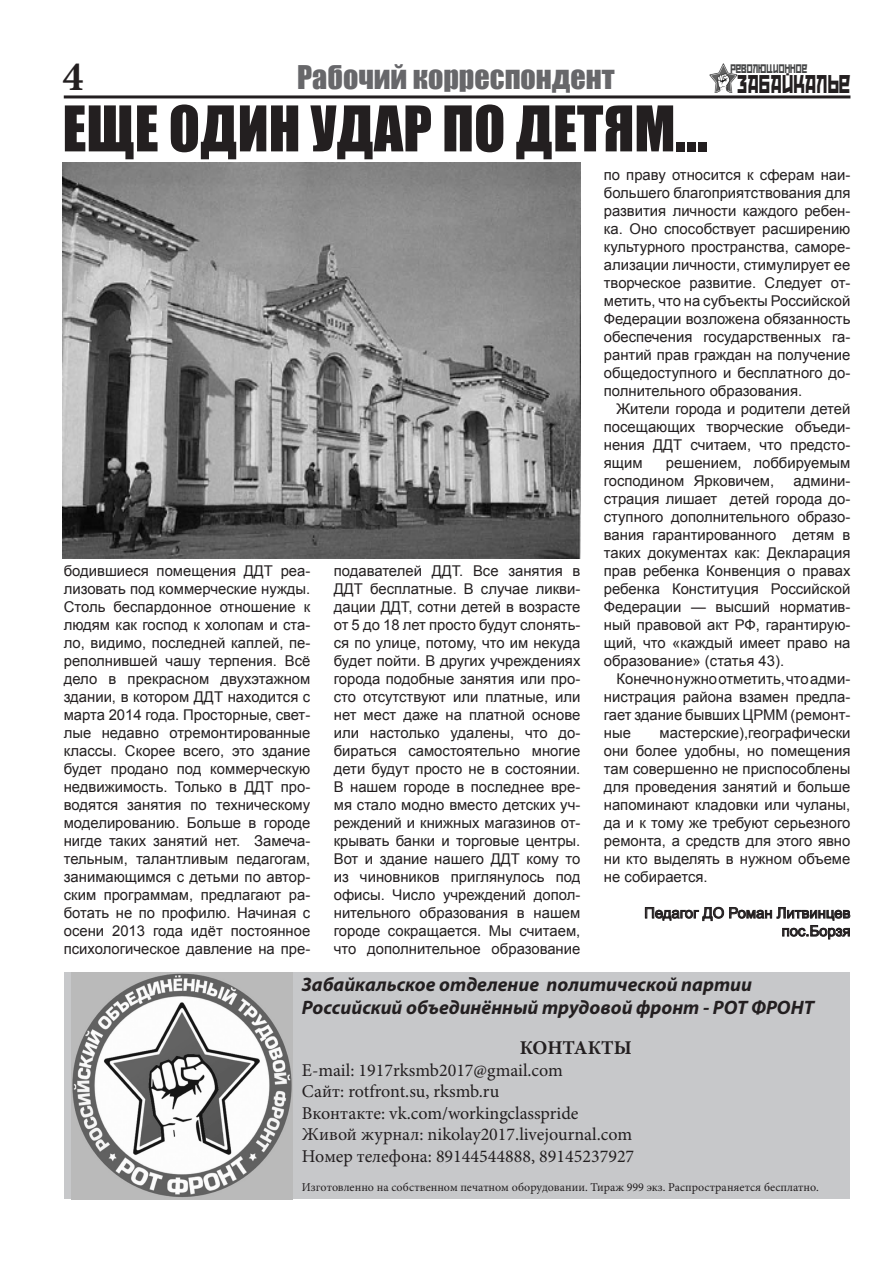
<style>
.page{position:relative;width:893px;height:1263px;background:#fff}
.page>*{position:absolute;margin:0;border:0;box-sizing:border-box;transform-origin:0 0}
.Доп__заг{font:58.05px "Impact";color:#231f20}
.t1{font:700 42px "Minion Pro";color:#231f20}
.t2{font:30px "Impact";color:#67676a}
.t3{font:22.5px "Red October";color:#231f20;scale:.7 1}
.t4{font:italic 700 19.5px "Myriad Pro";color:#231f20}
.t5{font:700 19.5px "Minion Pro";letter-spacing:-.005em;color:#231f20}
.t6{font:18px "Minion Pro";color:#231f20}
.Основной_шрифт{font:14.85px/18px "Arial";color:#231f20;text-align:justify}
.t7{font:12px "Minion Pro";color:#231f20}
.t8{font:10.95px "Red October";color:#454647;scale:.7 1}
</style>
<div class="page">
<svg style="left:645px;top:906px;width:206px;height:34px"></svg>
<hr style="left:64px;top:95px;width:786px;height:3px;background:#231f20">
<img style="left:709px;top:63px;width:29px;height:30px">
<div style="left:65px;top:972px;width:785px;height:226px;background:#c7c8ca"></div>
<img style="left:72px;top:972px;width:220px;height:227px">
<img style="left:63px;top:162px;width:517px;height:396px">
<p class="t2" style="left:297px;top:54px;width:319px">Рабочий корреспондент</p>
<p class="t8" style="left:731px;top:61px;width:111px">Революционное</p>
<p class="t1" style="left:63px;top:47px;width:22px">4</p>
<p class="t3" style="left:738px;top:70px;width:162px">Забайкалье</p>
<p class="Доп__заг" style="left:63px;top:84px;width:646px">ЕЩЕ ОДИН УДАР ПО ДЕТЯМ...</p>
<p class="Основной_шрифт" style="left:64px;top:562px;width:248px">бодившиеся помещения ДДТ реа&shy;лизовать под коммерческие нужды.<br>Столь беспардонное отношение к людям как господ к холопам и ста&shy;ло, видимо, последней каплей, пе&shy;реполнившей чашу терпения. Всё дело в прекрасном двухэтажном здании, в котором ДДТ находится с марта 2014 года. Просторные, свет&shy;лые недавно отремонтированные классы. Скорее всего, это здание будет продано под коммерческую недвижимость. Только в ДДТ про&shy;водятся занятия по техническому моделированию. Больше в городе нигде таких занятий нет. Замеча&shy;тельным, талантливым педагогам, занимающимся с детьми по автор&shy;ским программам, предлагают ра&shy;ботать не по профилю. Начиная с осени 2013 года идёт постоянное психологическое давление на пре-</p>
<p class="Основной_шрифт" style="left:334px;top:562px;width:248px">подавателей ДДТ. Все занятия в ДДТ бесплатные. В случае ликви&shy;дации ДДТ, сотни детей в возрасте от 5 до 18 лет просто будут слонять&shy;ся по улице, потому, что им некуда будет пойти. В других учреждениях города подобные занятия или про&shy;сто отсутствуют или платные, или нет мест даже на платной основе или настолько удалены, что до&shy;бираться самостоятельно многие дети будут просто не в состоянии.<br>В нашем городе в последнее вре&shy;мя стало модно вместо детских уч&shy;реждений и книжных магазинов от&shy;крывать банки и торговые центры.<br>Вот и здание нашего ДДТ кому то из чиновников приглянулось под офисы. Число учреждений допол&shy;нительного образования в нашем городе сокращается. Мы считаем, что дополнительное образование</p>
<p class="Основной_шрифт" style="left:604px;top:166px;width:248px">по праву относится к сферам наи&shy;большего благоприятствования для развития личности каждого ребен&shy;ка. Оно способствует расширению культурного пространства, саморе&shy;ализации личности, стимулирует ее творческое развитие. Следует от&shy;метить, что на субъекты Российской Федерации возложена обязанность обеспечения государственных га&shy;рантий прав граждан на получение общедоступного и бесплатного до&shy;полнительного образования.</p>
<p class="Основной_шрифт" style="left:604px;top:400px;width:248px;text-indent:13px">Жители города и родители детей посещающих творческие объеди&shy;нения ДДТ считаем, что предсто&shy;ящим</p>
<p class="Основной_шрифт" style="left:604px;top:454px;width:248px;text-indent:62px">решением, лоббируемым господином Ярковичем,</p>
<p class="Основной_шрифт" style="left:604px;top:472px;width:248px;text-indent:190px">админи&shy;страция лишает детей города до&shy;ступного дополнительного образо&shy;вания гарантированного детям в таких документах как: Декларация прав ребенка Конвенция о правах ребенка Конституция Российской Федерации — высший норматив&shy;ный правовой акт РФ, гарантирую&shy;щий, что «каждый имеет право на образование» (статья 43).</p>
<p class="Основной_шрифт" style="left:604px;top:670px;width:248px;text-indent:13px">Конечно нужно отметить, что адми&shy;нистрация района взамен предла&shy;гает здание бывших ЦРММ (ремонт&shy;ные</p>
<p class="Основной_шрифт" style="left:604px;top:724px;width:248px;text-indent:56px">мастерские),географически они более удобны, но помещения там совершенно не приспособлены для проведения занятий и больше напоминают кладовки или чуланы, да и к тому же требуют серьезного ремонта, а средств для этого явно ни кто выделять в нужном объеме не собирается.</p>
<p class="Основной_шрифт" style="left:644px;top:904px;width:208px;text-align:right">Педагог ДО Роман Литвинцев пос.Борзя</p>
<p class="t4" style="left:302px;top:971px;width:452px">Забайкальское отделение политической партии</p>
<p class="t4" style="left:302px;top:995px;width:514px">Российский объединённый трудовой фронт - РОТ ФРОНТ</p>
<p class="t5" style="left:520px;top:1034px;width:114px">КОНТАКТЫ</p>
<p class="t6" style="left:302px;top:1058px;width:262px">E-mail: 1917rksmb2017@gmail.com</p>
<p class="t6" style="left:302px;top:1079px;width:199px">Сайт: rotfront.su, rksmb.ru</p>
<p class="t6" style="left:302px;top:1101px;width:278px">Вконтакте: vk.com/workingclasspride</p>
<p class="t6" style="left:302px;top:1122px;width:332px">Живой журнал: nikolay2017.livejournal.com</p>
<p class="t6" style="left:302px;top:1144px;width:334px">Номер телефона: 89144544888, 89145237927</p>
<p class="t7" style="left:302px;top:1179px;width:518px">Изготовленно на собственном печатном оборудовании. Тираж 999 экз. Распространяется бесплатно.</p>
</div>
